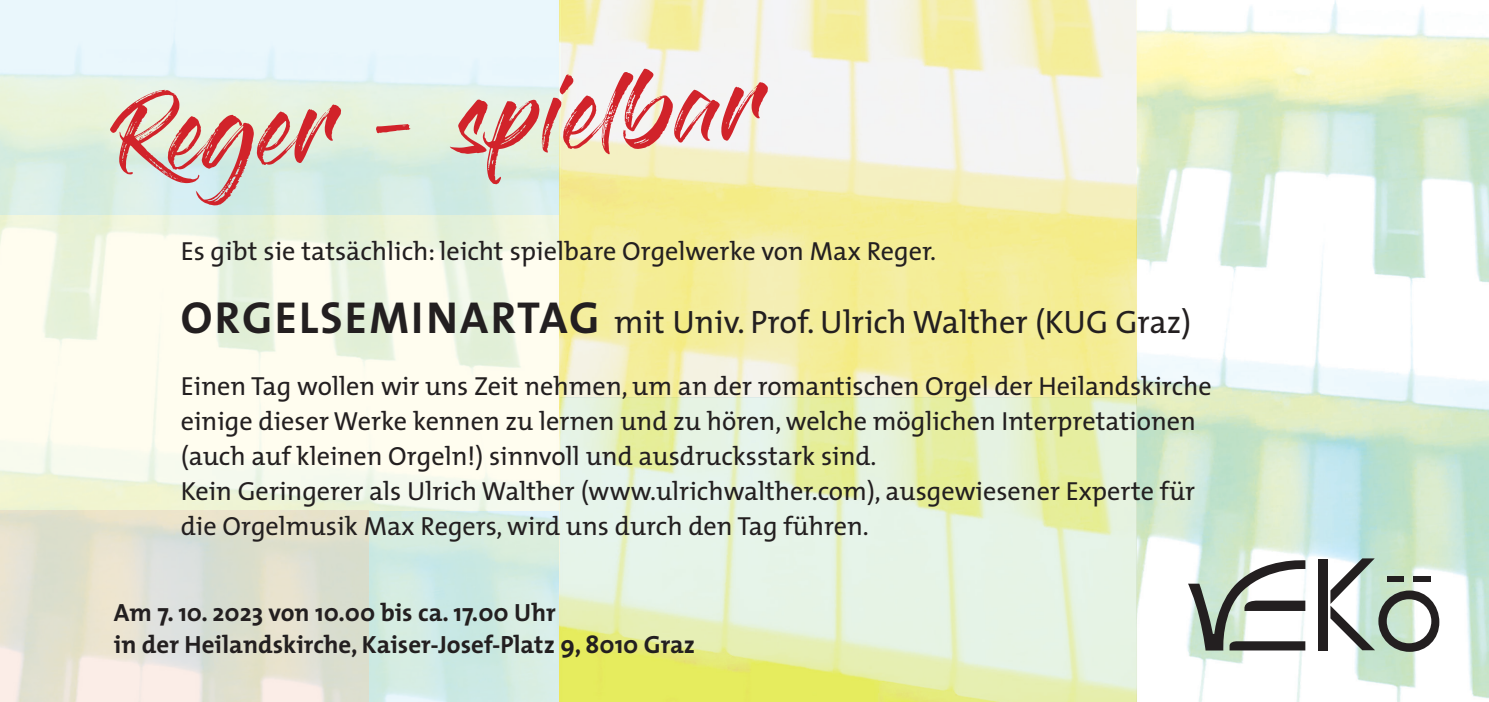
<style>
.page{position:relative;width:1489px;height:702px;background:#fff}
.page>*{position:absolute;margin:0;border:0;box-sizing:border-box;transform-origin:0 0}
.t1{font:75px "Gloss And Bloom";color:#d1232a}
.t2{font:32.5px "The Mix";color:#231f20}
.t3{font:26.25px/35px "The Mix";color:#231f20}
.t4{font:700 25px/32.5px "The Mix";color:#231f20}
.s1{font-weight:700;font-size:45px}
</style>
<div class="page">
<img style="left:0;top:0;width:1488px;height:702px">
<svg style="left:560px;top:397px;width:576px;height:305px;background:#e5f0c7"></svg>
<div style="left:1318px;top:558px;width:9px;height:92px;background:#231f20"></div>
<svg style="left:1187px;top:558px;width:118px;height:92px"></svg>
<svg style="left:1330px;top:558px;width:109px;height:93px"></svg>
<h1 class="t1" style="left:113px;top:102px;width:648px;rotate:-3deg">Reger – spielbar</h1>
<p class="t3" style="left:181px;top:233px;width:756px">Es gibt sie tatsächlich: leicht spielbare Orgelwerke von Max Reger.</p>
<p class="t2" style="left:181px;top:295px;width:1011px"><span class="s1">ORGELSEMINARTAG</span> mit Univ. Prof. Ulrich Walther (KUG Graz)</p>
<p class="t3" style="left:181px;top:368px;width:1032px">Einen Tag wollen wir uns Zeit nehmen, um an der romantischen Orgel der Heilandskirche einige dieser Werke kennen zu lernen und zu hören, welche möglichen Interpretationen (auch auf kleinen Orgeln!) sinnvoll und ausdrucksstark sind.<br>Kein Geringerer als Ulrich Walther (www.ulrichwalther.com), ausgewiesener Experte für die Orgelmusik Max Regers, wird uns durch den Tag führen.</p>
<p class="t4" style="left:114px;top:595px;width:582px">Am 7. 10. 2023 von 10.00 bis ca. 17.00 Uhr<br>in der Heilandskirche, Kaiser-Josef-Platz 9, 8010 Graz</p>
</div>
